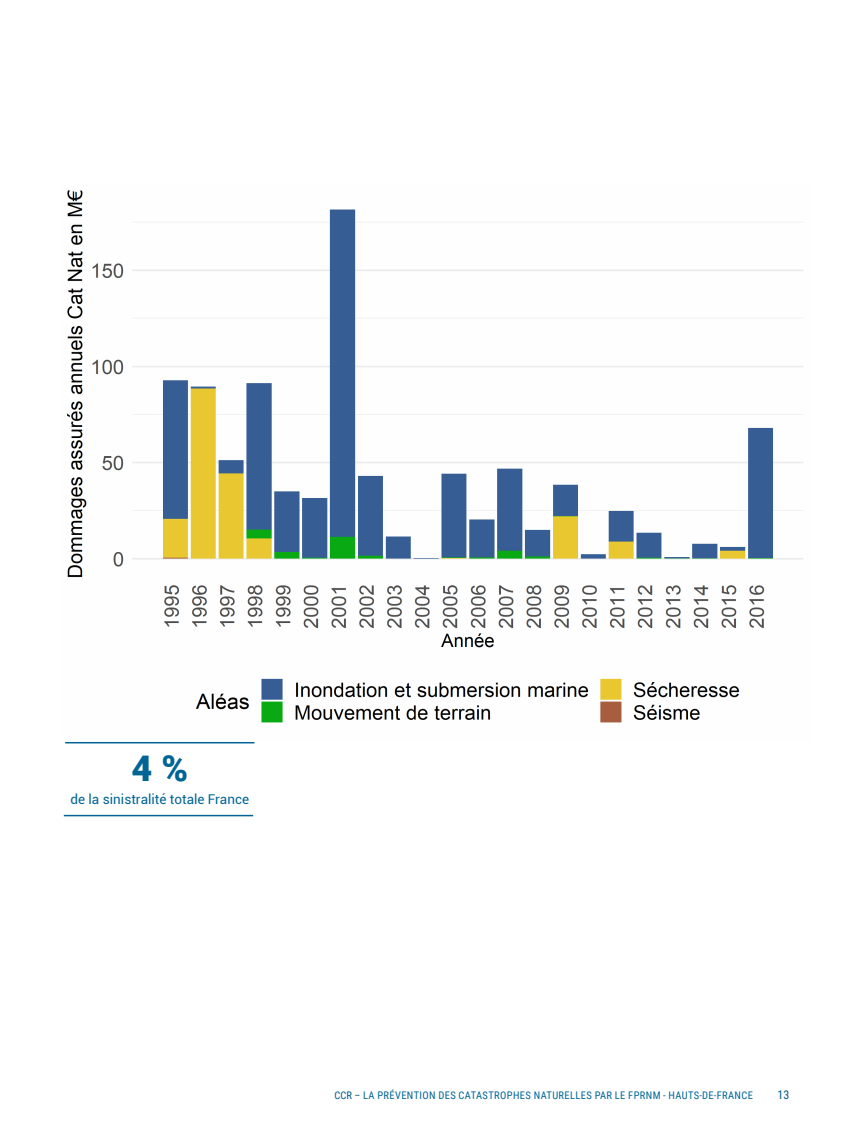
<style>
.page{position:relative;width:851px;height:1127px;background:#fff}
.page>*{position:absolute;margin:0;border:0;box-sizing:border-box;transform-origin:0 0}
.t1{font:900 36px "Roboto";color:#006494}
.t2{font:13.5px "Roboto";color:#006494}
.t3{font:12px "Roboto Condensed";color:#005987}
.t4{font:10.5px "Roboto Condensed";letter-spacing:.035em;color:#006494}
.s1{color:#005987}
</style>
<div class="page">
<img style="left:66px;top:190px;width:737px;height:533px">
<hr style="left:65px;top:742px;width:189px;height:1px;background:#006494">
<hr style="left:64px;top:815px;width:189px;height:1px;background:#006494">
<p class="t1" style="left:131px;top:743px;width:58px">4 %</p>
<p class="t2" style="left:70px;top:789px;width:180px">de la sinistralité totale France</p>
<p class="t4" style="left:334px;top:1088px;width:420px"><span class="s1">CCR –</span> LA PRÉVENTION DES CATASTROPHES NATURELLES PAR LE FPRNM - HAUTS-DE-FRANCE</p>
<p class="t3" style="left:777px;top:1086px;width:13px">13</p>
</div>
